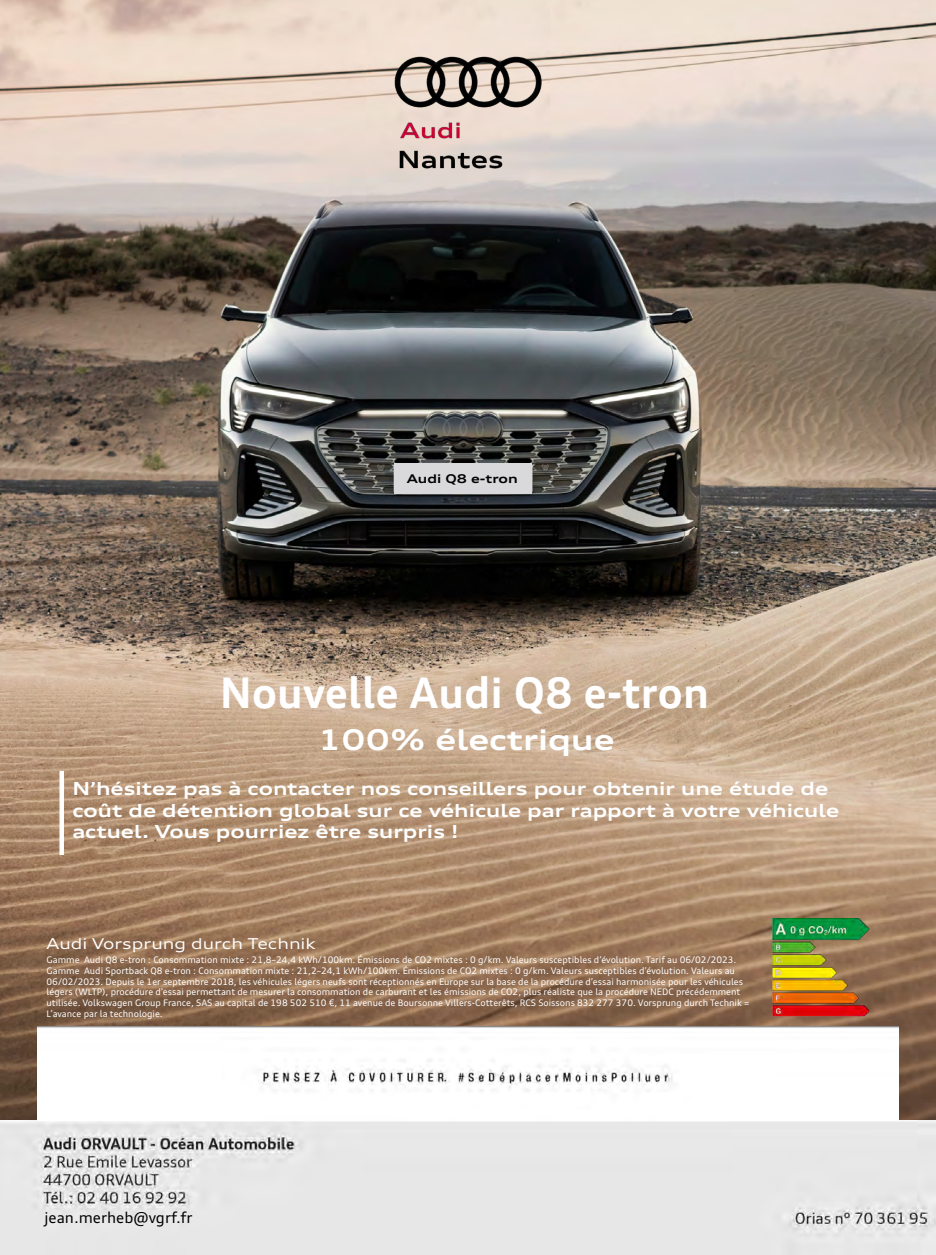
<style>
.page{position:relative;width:936px;height:1255px;background:#fff}
.page>*{position:absolute;margin:0;border:0;box-sizing:border-box;transform-origin:0 0}
.t1{font:700 42px "Audi Type";color:#fff}
.t2{font:700 expanded 28.5px "Audi Type";color:#fff}
.t3{font:700 expanded 18px/21.6px "Audi Type";color:#fff}
.t4{font:expanded 15px "Audi Type";color:#fff}
.t5{font:15px "Audi Type";color:#000}
.t6{font:700 expanded 12px "Audi Type";color:#000}
.t7{font:9px/10.8px "Audi Type";color:#fff}
</style>
<div class="page">
<img style="left:0;top:0;width:935px;height:1254px">
<img style="left:657px;top:918px;width:278px;height:168px">
<img style="left:352px;top:0;width:232px;height:229px">
<div style="left:59px;top:770px;width:5px;height:85px;background:#fff"></div>
<img style="left:38px;top:1026px;width:860px;height:94px">
<div style="left:394px;top:463px;width:137px;height:31px;background:#d9d8db"></div>
<h3 class="t6" style="left:407px;top:470px;width:112px">Audi Q8 e-tron</h3>
<h1 class="t1" style="left:220px;top:666px;width:490px">Nouvelle Audi Q8 e-tron</h1>
<h2 class="t2" style="left:317px;top:720px;width:298px">100% électrique</h2>
<h3 class="t3" style="left:72px;top:777px;width:768px">N’hésitez pas à contacter nos conseillers pour obtenir une étude de coût de détention global sur ce véhicule par rapport à votre véhicule actuel. Vous pourriez être surpris !</h3>
<h3 class="t4" style="left:47px;top:933px;width:270px">Audi Vorsprung durch Technik</h3>
<p class="t7" style="left:47px;top:954px;width:704px">Gamme Audi Q8 e-tron : Consommation mixte : 21,8–24,4 kWh/100km. Émissions de CO2 mixtes : 0 g/km. Valeurs susceptibles d’évolution. Tarif au 06/02/2023.<br>Gamme Audi Sportback Q8 e-tron : Consommation mixte : 21,2–24,1 kWh/100km. Émissions de CO2 mixtes : 0 g/km. Valeurs susceptibles d’évolution. Valeurs au 06/02/2023. Depuis le 1er septembre 2018, les véhicules légers neufs sont réceptionnés en Europe sur la base de la procédure d’essai harmonisée pour les véhicules légers (WLTP), procédure d’essai permettant de mesurer la consommation de carburant et les émissions de CO2, plus réaliste que la procédure NEDC précédemment utilisée. Volkswagen Group France, SAS au capital de 198 502 510 €, 11 avenue de Boursonne Villers-Cotterêts, RCS Soissons 832 277 370. Vorsprung durch Technik = L’avance par la technologie.</p>
<h3 class="t5" style="left:44px;top:1208px;width:150px">jean.merheb@vgrf.fr</h3>
</div>
